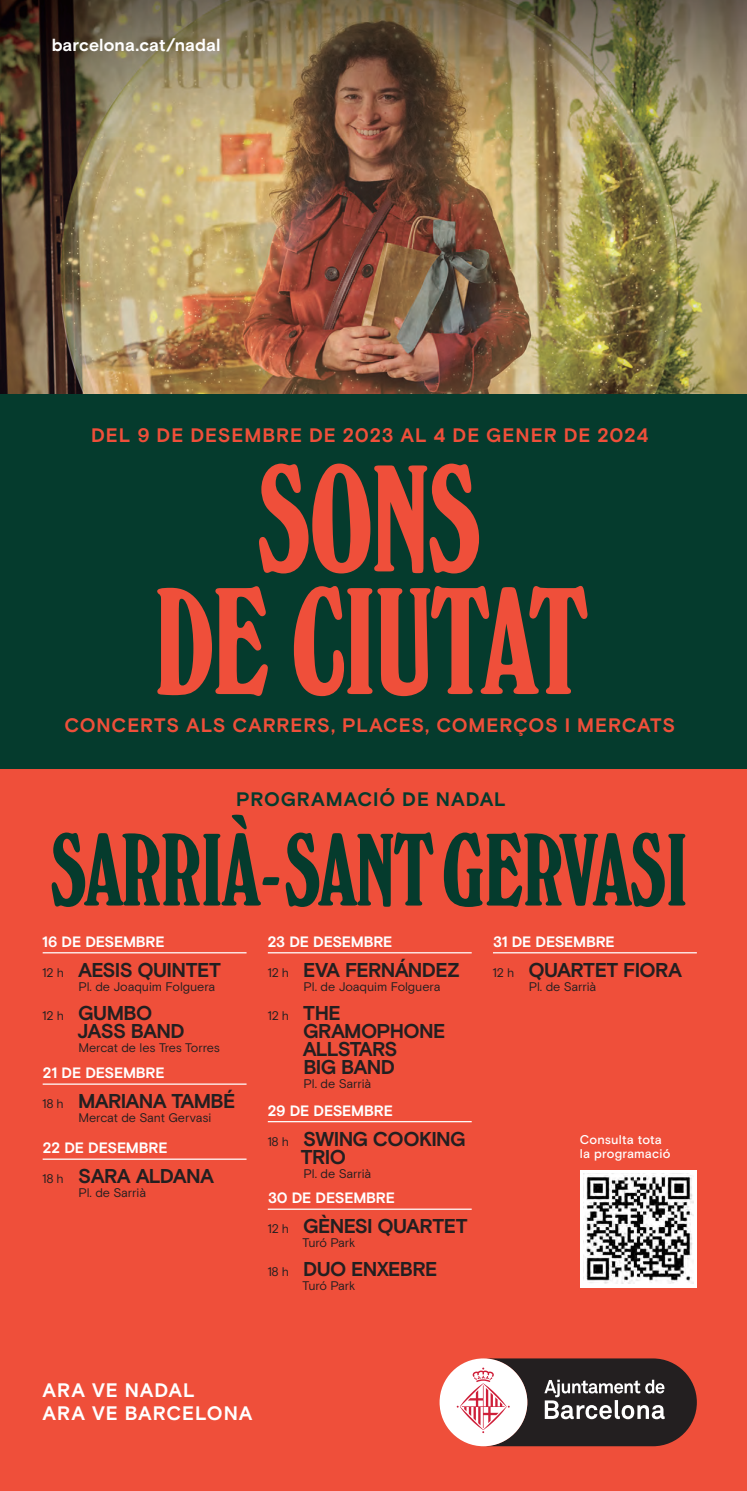
<style>
.page{position:relative;width:747px;height:1491px;background:#fff}
.page>*{position:absolute;margin:0;border:0;box-sizing:border-box;transform-origin:0 0}
.t1{font:158.75px/122.5px "Windsor Elo D";letter-spacing:-.02em;color:#ef4f3a;text-align:center}
.t2{font:107.5px "Windsor Elo D";letter-spacing:-.01em;color:#053b2d}
.t3{font:700 20px/18.1px "Basis Grotesque Pro";letter-spacing:-.035em;color:#231f20}
.t4{font:700 19.5px "Basis Grotesque Pro";letter-spacing:.045em;color:#ef4f3a}
.t5{font:700 19.5px/23.4px "Basis Grotesque Pro";letter-spacing:.045em;color:#fff}
.t6{font:700 19.5px "Basis Grotesque Pro";letter-spacing:.045em;color:#053b2d}
.t7{font:700 17.5px "Basis Grotesque Pro";color:#fff}
.t8{font:700 15px "Basis Grotesque Pro";letter-spacing:-.015em;color:#fff}
.t9{font:500 12.62px/13.8px "Basis Grotesque Pro";letter-spacing:.015em;color:#fff}
.t10{font:12.5px "Basis Grotesque Pro";letter-spacing:-.01em;color:#231f20}
.s1{font-weight:400;font-size:12.5px}
.s2{font-weight:700;font-size:20px}
</style>
<div class="page">
<img style="left:0;top:0;width:747px;height:394px">
<div style="left:0;top:394px;width:747px;height:375px;background:#053b2d"></div>
<div style="left:0;top:769px;width:747px;height:721px;background:#ef4f3a"></div>
<hr style="left:43px;top:952px;width:204px;height:1px;background:#fff">
<hr style="left:43px;top:1083px;width:204px;height:1px;background:#fff">
<hr style="left:43px;top:1158px;width:204px;height:1px;background:#fff">
<hr style="left:268px;top:952px;width:204px;height:1px;background:#fff">
<hr style="left:268px;top:1120px;width:204px;height:2px;background:#fff">
<hr style="left:268px;top:1208px;width:204px;height:1px;background:#fff">
<hr style="left:493px;top:952px;width:204px;height:1px;background:#fff">
<svg style="left:440px;top:1358px;width:257px;height:87px;background:#7b6868"></svg>
<div style="left:580px;top:1170px;width:117px;height:117px;background:#fff"></div>
<img style="left:583px;top:1173px;width:110px;height:110px">
<svg style="left:741px;top:0;width:6px;height:3px"></svg>
<p class="t7" style="left:52px;top:35px;width:170px">barcelona.cat/nadal</p>
<p class="t4" style="left:91px;top:423px;width:559px">DEL 9 DE DESEMBRE DE 2023 AL 4 DE GENER DE 2024</p>
<h1 class="t1" style="left:153px;top:460px;width:434px">SONS<br>DE CIUTAT</h1>
<p class="t4" style="left:64px;top:713px;width:612px">CONCERTS ALS CARRERS, PLACES, COMERÇOS I MERCATS</p>
<p class="t6" style="left:236px;top:787px;width:271px">PROGRAMACIÓ DE NADAL</p>
<h2 class="t2" style="left:51px;top:810px;width:639px">SARRIÀ-SANT GERVASI</h2>
<p class="t8" style="left:42px;top:932px;width:124px">16 DE DESEMBRE</p>
<p class="t3" style="left:42px;top:960px;width:180px"><span class="s1">12 h</span> AESIS QUINTET</p>
<p class="t10" style="left:78px;top:978px;width:138px">Pl. de Joaquim Folguera</p>
<p class="t3" style="left:77px;top:1003px;width:109px;text-indent:-35px"><span class="s1">12 h</span> GUMBO<br>JASS BAND</p>
<p class="t10" style="left:78px;top:1039px;width:143px">Mercat de les Tres Torres</p>
<p class="t8" style="left:43px;top:1063px;width:123px">21 DE DESEMBRE</p>
<p class="t3" style="left:42px;top:1091px;width:195px"><span class="s1">18 h</span> MARIANA TAMBÉ</p>
<p class="t10" style="left:78px;top:1110px;width:134px">Mercat de Sant Gervasi</p>
<p class="t8" style="left:43px;top:1138px;width:126px">22 DE DESEMBRE</p>
<p class="t3" style="left:42px;top:1166px;width:173px"><span class="s1">18 h</span> SARA ALDANA</p>
<p class="t10" style="left:78px;top:1185px;width:69px">Pl. de Sarrià</p>
<p class="t8" style="left:268px;top:932px;width:126px">23 DE DESEMBRE</p>
<p class="t3" style="left:267px;top:960px;width:194px"><span class="s1">12 h</span> EVA FERNÁNDEZ</p>
<p class="t10" style="left:304px;top:978px;width:138px">Pl. de Joaquim Folguera</p>
<p class="t10" style="left:267px;top:1007px;width:75px">12 h <span class="s2">THE</span></p>
<p class="t3" style="left:303px;top:1021px;width:144px">GRAMOPHONE<br>ALLSTARS<br>BIG BAND</p>
<p class="t10" style="left:304px;top:1076px;width:69px">Pl. de Sarrià</p>
<p class="t8" style="left:268px;top:1101px;width:126px">29 DE DESEMBRE</p>
<p class="t3" style="left:301px;top:1129px;width:166px;text-indent:-33px"><span class="s1">18 h</span> SWING COOKING<br>TRIO</p>
<p class="t10" style="left:304px;top:1165px;width:69px">Pl. de Sarrià</p>
<p class="t8" style="left:268px;top:1188px;width:128px">30 DE DESEMBRE</p>
<p class="t3" style="left:267px;top:1216px;width:202px"><span class="s1">12 h</span> GÈNESI QUARTET</p>
<p class="t10" style="left:302px;top:1235px;width:54px">Turó Park</p>
<p class="t3" style="left:267px;top:1259px;width:171px"><span class="s1">18 h</span> DUO ENXEBRE</p>
<p class="t10" style="left:302px;top:1278px;width:54px">Turó Park</p>
<p class="t8" style="left:493px;top:932px;width:123px">31 DE DESEMBRE</p>
<p class="t3" style="left:492px;top:960px;width:191px"><span class="s1">12 h</span> QUARTET FIORA</p>
<p class="t10" style="left:529px;top:978px;width:69px">Pl. de Sarrià</p>
<p class="t9" style="left:580px;top:1132px;width:92px">Consulta tota la programació</p>
<p class="t5" style="left:43px;top:1377px;width:211px">ARA VE NADAL<br>ARA VE BARCELONA</p>
</div>
